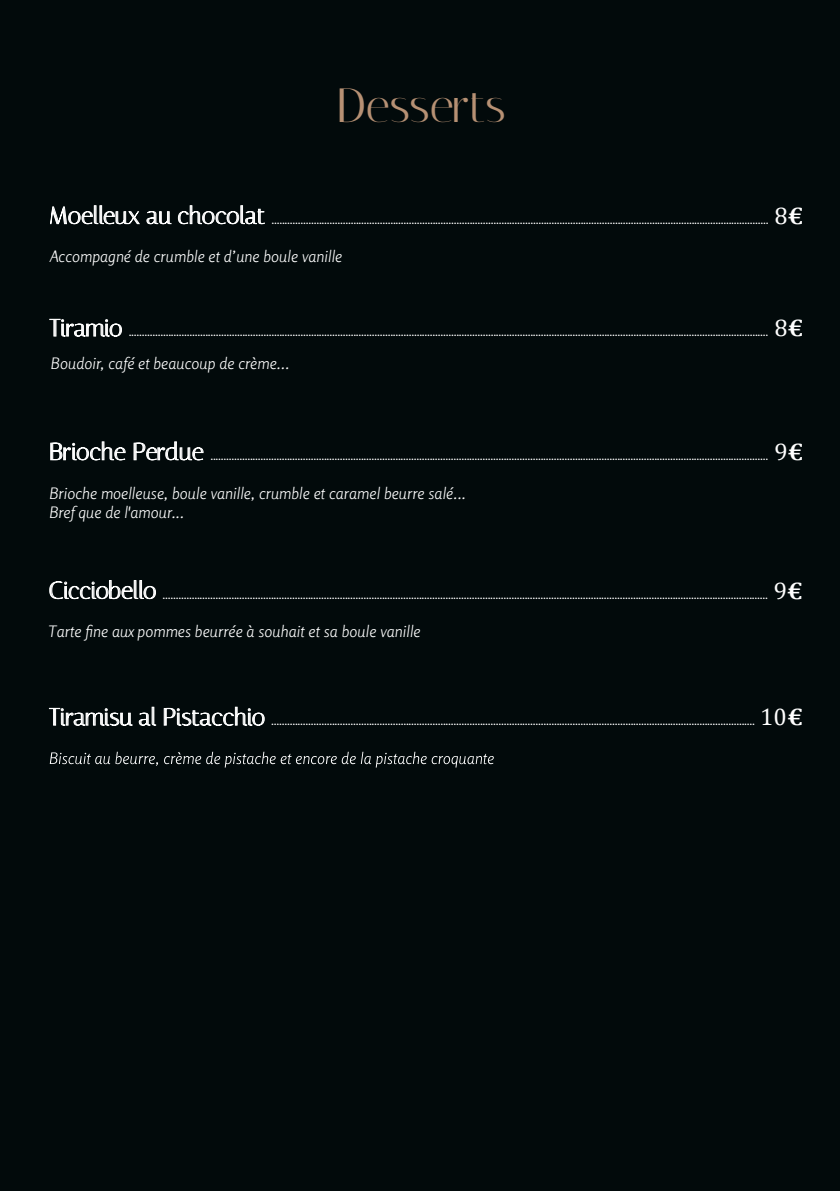
<style>
.page{position:relative;width:840px;height:1191px;background:#fff}
.page>*{position:absolute;margin:0;border:0;box-sizing:border-box;transform-origin:0 0}
.t1{font:48px "Italiana";letter-spacing:-.01em;color:#b79174}
.t2{font:24px "Italiana";letter-spacing:-.01em;color:#fff}
.t3{font:italic 300 16px/19.2px "Rosario";color:#fff}
.s1{font-family:"Cambria"}
.s2{font-family:"Cambria";font-weight:700}
</style>
<div class="page">
<div style="left:0;top:0;width:839px;height:1191px;background:#020a0b"></div>
<svg style="left:50px;top:205px;width:215px;height:20px"></svg>
<svg style="left:49px;top:318px;width:73px;height:19px"></svg>
<svg style="left:50px;top:441px;width:76px;height:20px"></svg>
<svg style="left:133px;top:441px;width:71px;height:20px"></svg>
<svg style="left:49px;top:580px;width:107px;height:20px"></svg>
<svg style="left:48px;top:706px;width:108px;height:20px"></svg>
<svg style="left:163px;top:706px;width:102px;height:20px"></svg>
<svg style="left:50px;top:751px;width:443px;height:16px"></svg>
<h1 class="t1" style="left:336px;top:77px;width:171px">Desserts</h1>
<p class="t2" style="left:49px;top:201px;width:755px">Moelleux au chocolat ........................................................................................................................................................................................... <span class="s1">8</span><span class="s2">€</span></p>
<p class="t3" style="left:49px;top:246px;width:295px">Accompagné de crumble et d’une boule vanille</p>
<p class="t2" style="left:49px;top:314px;width:755px">Tiramio ............................................................................................................. .................................................................................................................................. <span class="s1">8</span><span class="s2">€</span></p>
<p class="t3" style="left:51px;top:353px;width:240px">Boudoir, café et beaucoup de crème...</p>
<p class="t2" style="left:49px;top:437px;width:755px">Brioche Perdue .............................................................................. .................................................................................................................................. <span class="s1">9</span><span class="s2">€</span></p>
<p class="t3" style="left:49px;top:482px;width:418px">Brioche moelleuse, boule vanille, crumble et caramel beurre salé...<br>Bref que de l'amour...</p>
<p class="t2" style="left:49px;top:576px;width:755px">Cicciobello ................................................................................................ .................................................................................................................................. <span class="s1">9</span><span class="s2">€</span></p>
<p class="t3" style="left:49px;top:621px;width:373px">Tarte fine aux pommes beurrée à souhait et sa boule vanille</p>
<p class="t2" style="left:49px;top:703px;width:755px">Tiramisu al Pistacchio ...................................................................................................................................................................................... <span class="s1">10</span><span class="s2">€</span></p>
</div>
